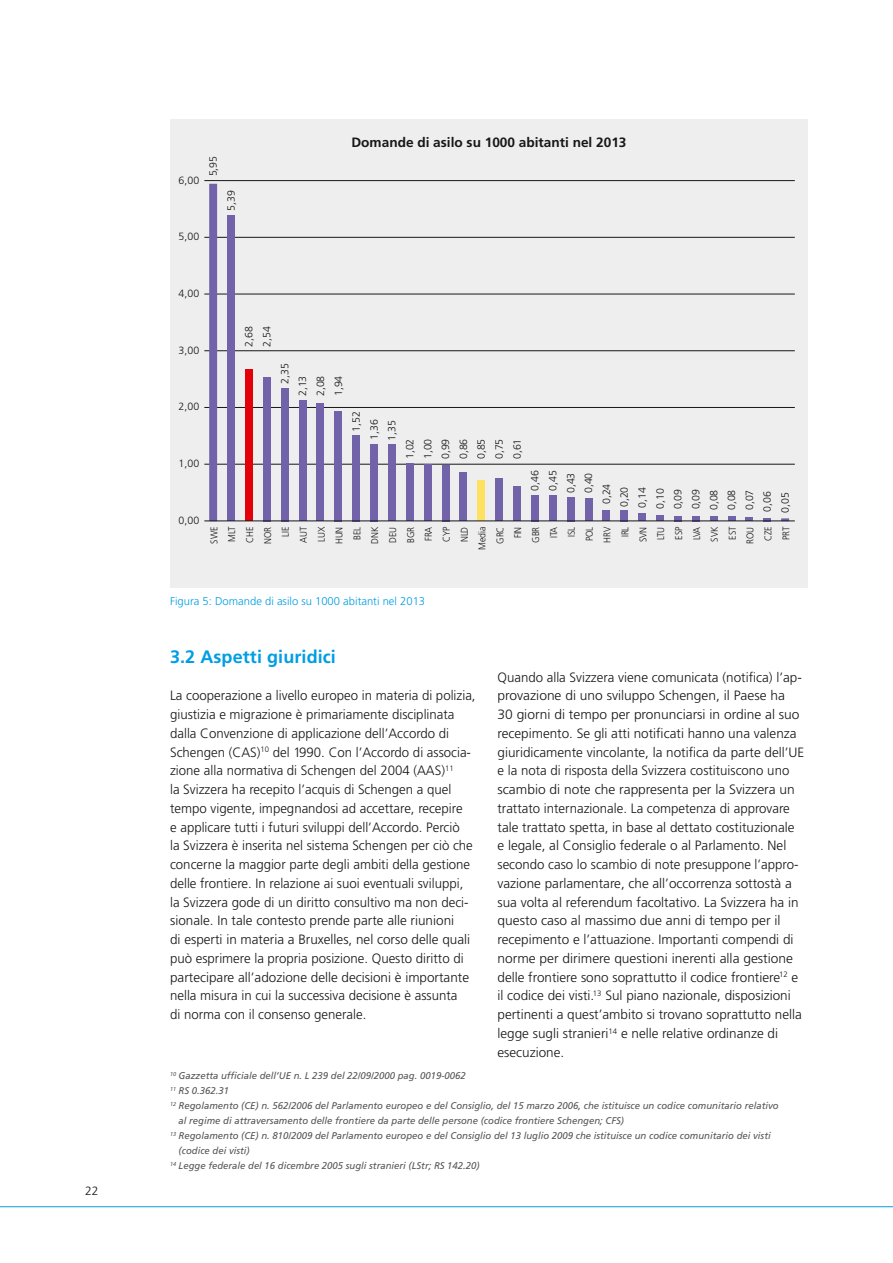
<style>
.page{position:relative;width:893px;height:1263px;background:#fff}
.page>*{position:absolute;margin:0;border:0;box-sizing:border-box;transform-origin:0 0}
.t1{font:700 18px "Frutiger LT Std";letter-spacing:.005em;color:#009ee3}
.t2{font:300 13.5px/18.8px "Frutiger LT Std";color:#181716}
.t3{font:700 13.5px "Frutiger LT Std";color:#181716}
.t4{font:300 12px "Frutiger LT Std";color:#181716}
.t5{font:300 11.25px "Frutiger LT Std";color:#009ee3}
.t6{font:300 10.5px/17.9px "Frutiger LT Std";color:#181716}
.t7{font:italic 9.75px "Frutiger LT Std";color:#565655}
.t8{font:300 9.75px/17.9px "Frutiger LT Std";color:#181716;text-align:right;scale:.9 1}
</style>
<div class="page">
<hr style="left:0;top:1206px;width:893px;height:1px;background:#009ee3">
<div style="left:170px;top:119px;width:638px;height:468px;background:#eee"></div>
<hr style="left:204px;top:180px;width:591px;height:1px;background:#181716">
<hr style="left:204px;top:237px;width:591px;height:1px;background:#181716">
<hr style="left:204px;top:294px;width:591px;height:1px;background:#181716">
<hr style="left:204px;top:350px;width:591px;height:1px;background:#181716">
<hr style="left:204px;top:407px;width:591px;height:1px;background:#181716">
<hr style="left:204px;top:464px;width:591px;height:1px;background:#181716">
<div style="left:209px;top:184px;width:8px;height:337px;background:#7162a9"></div>
<div style="left:227px;top:215px;width:8px;height:306px;background:#7162a9"></div>
<div style="left:245px;top:369px;width:8px;height:152px;background:#e3000b"></div>
<div style="left:281px;top:388px;width:8px;height:133px;background:#7162a9"></div>
<div style="left:299px;top:400px;width:7px;height:121px;background:#7162a9"></div>
<div style="left:316px;top:403px;width:8px;height:118px;background:#7162a9"></div>
<div style="left:334px;top:411px;width:8px;height:110px;background:#7162a9"></div>
<div style="left:352px;top:435px;width:8px;height:86px;background:#7162a9"></div>
<div style="left:370px;top:444px;width:8px;height:77px;background:#7162a9"></div>
<div style="left:388px;top:445px;width:8px;height:76px;background:#7162a9"></div>
<div style="left:406px;top:463px;width:8px;height:58px;background:#7162a9"></div>
<div style="left:442px;top:465px;width:7px;height:56px;background:#7162a9"></div>
<div style="left:459px;top:472px;width:8px;height:49px;background:#7162a9"></div>
<div style="left:477px;top:480px;width:8px;height:41px;background:#ffe162"></div>
<div style="left:495px;top:479px;width:8px;height:42px;background:#7162a9"></div>
<div style="left:513px;top:487px;width:8px;height:34px;background:#7162a9"></div>
<div style="left:531px;top:495px;width:8px;height:26px;background:#7162a9"></div>
<div style="left:549px;top:496px;width:8px;height:25px;background:#7162a9"></div>
<div style="left:567px;top:497px;width:8px;height:24px;background:#7162a9"></div>
<div style="left:585px;top:498px;width:7px;height:23px;background:#7162a9"></div>
<div style="left:602px;top:511px;width:8px;height:10px;background:#7162a9"></div>
<div style="left:620px;top:510px;width:8px;height:11px;background:#7162a9"></div>
<div style="left:638px;top:513px;width:8px;height:8px;background:#7162a9"></div>
<div style="left:656px;top:515px;width:8px;height:6px;background:#7162a9"></div>
<div style="left:674px;top:516px;width:8px;height:5px;background:#7162a9"></div>
<div style="left:692px;top:516px;width:8px;height:5px;background:#7162a9"></div>
<svg style="left:710px;top:517px;width:8px;height:4px"></svg>
<svg style="left:727px;top:517px;width:8px;height:4px"></svg>
<svg style="left:745px;top:517px;width:8px;height:4px"></svg>
<svg style="left:763px;top:518px;width:8px;height:3px"></svg>
<div style="left:263px;top:377px;width:8px;height:144px;background:#7162a9"></div>
<div style="left:424px;top:464px;width:8px;height:57px;background:#7162a9"></div>
<svg style="left:781px;top:518px;width:8px;height:3px"></svg>
<hr style="left:204px;top:521px;width:591px;height:1px;background:#181716">
<p class="t4" style="left:85px;top:1184px;width:15px">22</p>
<p class="t6" style="left:179px;top:171px;width:22px">6,00</p>
<p class="t6" style="left:179px;top:228px;width:22px">5,00</p>
<p class="t6" style="left:204px;top:176px;width:22px;rotate:-90deg">5,95</p>
<p class="t6" style="left:222px;top:211px;width:22px;rotate:-90deg">5,39</p>
<p class="t3" style="left:351px;top:135px;width:277px">Domande di asilo su 1000 abitanti nel 2013</p>
<p class="t6" style="left:179px;top:285px;width:22px">4,00</p>
<p class="t6" style="left:179px;top:341px;width:22px">3,00</p>
<p class="t6" style="left:179px;top:398px;width:22px">2,00</p>
<p class="t6" style="left:179px;top:455px;width:22px">1,00</p>
<p class="t6" style="left:179px;top:511px;width:22px">0,00</p>
<p class="t6" style="left:240px;top:347px;width:22px;rotate:-90deg">2,68<br>2,54</p>
<p class="t6" style="left:276px;top:396px;width:35px;text-indent:13px;rotate:-90deg">2,35<br>2,13<br>2,08<br>1,94</p>
<p class="t6" style="left:347px;top:432px;width:22px;rotate:-90deg">1,52</p>
<p class="t6" style="left:365px;top:440px;width:22px;rotate:-90deg">1,36</p>
<p class="t6" style="left:383px;top:441px;width:22px;rotate:-90deg">1,35</p>
<p class="t6" style="left:401px;top:459px;width:22px;rotate:-90deg">1,02</p>
<p class="t6" style="left:419px;top:459px;width:22px;rotate:-90deg">1,00</p>
<p class="t6" style="left:437px;top:459px;width:22px;rotate:-90deg">0,99</p>
<p class="t6" style="left:455px;top:459px;width:22px;rotate:-90deg">0,86</p>
<p class="t6" style="left:473px;top:459px;width:22px;rotate:-90deg">0,85</p>
<p class="t6" style="left:490px;top:459px;width:22px;rotate:-90deg">0,75</p>
<p class="t6" style="left:508px;top:459px;width:22px;rotate:-90deg">0,61</p>
<p class="t6" style="left:526px;top:491px;width:22px;rotate:-90deg">0,46</p>
<p class="t6" style="left:544px;top:491px;width:22px;rotate:-90deg">0,45</p>
<p class="t6" style="left:562px;top:493px;width:22px;rotate:-90deg">0,43</p>
<p class="t6" style="left:580px;top:493px;width:22px;rotate:-90deg">0,40</p>
<p class="t6" style="left:598px;top:504px;width:22px;rotate:-90deg">0,24</p>
<p class="t6" style="left:616px;top:507px;width:22px;rotate:-90deg">0,20</p>
<p class="t6" style="left:633px;top:508px;width:22px;rotate:-90deg">0,14</p>
<p class="t6" style="left:651px;top:509px;width:22px;rotate:-90deg">0,10</p>
<p class="t6" style="left:669px;top:509px;width:22px;rotate:-90deg">0,09</p>
<p class="t6" style="left:687px;top:509px;width:22px;rotate:-90deg">0,09</p>
<p class="t6" style="left:705px;top:510px;width:22px;rotate:-90deg">0,08</p>
<p class="t6" style="left:723px;top:510px;width:22px;rotate:-90deg">0,08</p>
<p class="t6" style="left:741px;top:510px;width:22px;rotate:-90deg">0,07</p>
<p class="t6" style="left:758px;top:512px;width:22px;rotate:-90deg">0,06</p>
<p class="t6" style="left:776px;top:513px;width:22px;rotate:-90deg">0,05</p>
<p class="t8" style="left:205px;top:550px;width:28px;rotate:-90deg">SWE<br>MLT<br>CHE<br>NOR<br>LIE<br>AUT<br>LUX<br>HUN<br>BEL<br>DNK<br>DEU<br>BGR<br>FRA<br>CYP<br>NLD<br>Media<br>GRC<br>FIN<br>GBR<br>ITA<br>ISL<br>POL<br>HRV<br>IRL<br>SVN<br>LTU<br>ESP<br>LVA<br>SVK<br>EST<br>ROU<br>CZE<br>PRT</p>
<p class="t5" style="left:170px;top:595px;width:257px">Figura 5: Domande di asilo su 1000 abitanti nel 2013</p>
<h1 class="t1" style="left:170px;top:646px;width:167px">3.2 Aspetti giuridici</h1>
<p class="t2" style="left:170px;top:686px;width:307px">La cooperazione a livello europeo in materia di polizia, giustizia e migrazione è primariamente disciplinata dalla Convenzione di applicazione dell’Accordo di Schengen (CAS)<sup>10</sup> del 1990. Con l’Accordo di associa&shy;zione alla normativa di Schengen del 2004 (AAS)<sup>11<br></sup>la Svizzera ha recepito l’acquis di Schengen a quel tempo vigente, impegnandosi ad accettare, recepire<br>e applicare tutti i futuri sviluppi dell’Accordo. Perciò<br>la Svizzera è inserita nel sistema Schengen per ciò che concerne la maggior parte degli ambiti della gestione delle frontiere. In relazione ai suoi eventuali sviluppi, la Svizzera gode di un diritto consultivo ma non deci&shy;sionale. In tale contesto prende parte alle riunioni<br>di esperti in materia a Bruxelles, nel corso delle quali può esprimere la propria posizione. Questo diritto di partecipare all’adozione delle decisioni è importante nella misura in cui la successiva decisione è assunta<br>di norma con il consenso generale.</p>
<p class="t2" style="left:497px;top:668px;width:308px">Quando alla Svizzera viene comunicata (notifica) l’ap&shy;provazione di uno sviluppo Schengen, il Paese ha<br>30 giorni di tempo per pronunciarsi in ordine al suo recepimento. Se gli atti notificati hanno una valenza giuridicamente vincolante, la notifica da parte dell’UE e la nota di risposta della Svizzera costituiscono uno scambio di note che rappresenta per la Svizzera un trattato internazionale. La competenza di approvare tale trattato spetta, in base al dettato costituzionale e legale, al Consiglio federale o al Parlamento. Nel secondo caso lo scambio di note presuppone l’appro&shy;vazione parlamentare, che all’occorrenza sottostà a sua volta al referendum facoltativo. La Svizzera ha in questo caso al massimo due anni di tempo per il recepimento e l’attuazione. Importanti compendi di norme per dirimere questioni inerenti alla gestione delle frontiere sono soprattutto il codice frontiere<sup>12</sup> e il codice dei visti.<sup>13</sup> Sul piano nazionale, disposizioni pertinenti a quest’ambito si trovano soprattutto nella legge sugli stranieri<sup>14</sup> e nelle relative ordinanze di esecuzione.</p>
<p class="t7" style="left:170px;top:1070px;width:297px"><sup>10</sup> Gazzetta ufficiale dell’UE n. L 239 del 22/09/2000 pag. 0019-0062</p>
<p class="t7" style="left:170px;top:1085px;width:60px"><sup>11</sup> RS 0.362.31</p>
<p class="t7" style="left:170px;top:1100px;width:610px"><sup>12</sup> Regolamento (CE) n. 562/2006 del Parlamento europeo e del Consiglio, del 15 marzo 2006, che istituisce un codice comunitario relativo</p>
<p class="t7" style="left:179px;top:1115px;width:447px">al regime di attraversamento delle frontiere da parte delle persone (codice frontiere Schengen; CFS)</p>
<p class="t7" style="left:170px;top:1130px;width:602px"><sup>13</sup> Regolamento (CE) n. 810/2009 del Parlamento europeo e del Consiglio del 13 luglio 2009 che istituisce un codice comunitario dei visti</p>
<p class="t7" style="left:179px;top:1145px;width:73px">(codice dei visti)</p>
<p class="t7" style="left:170px;top:1160px;width:311px"><sup>14</sup> Legge federale del 16 dicembre 2005 sugli stranieri (LStr; RS 142.20)</p>
</div>
